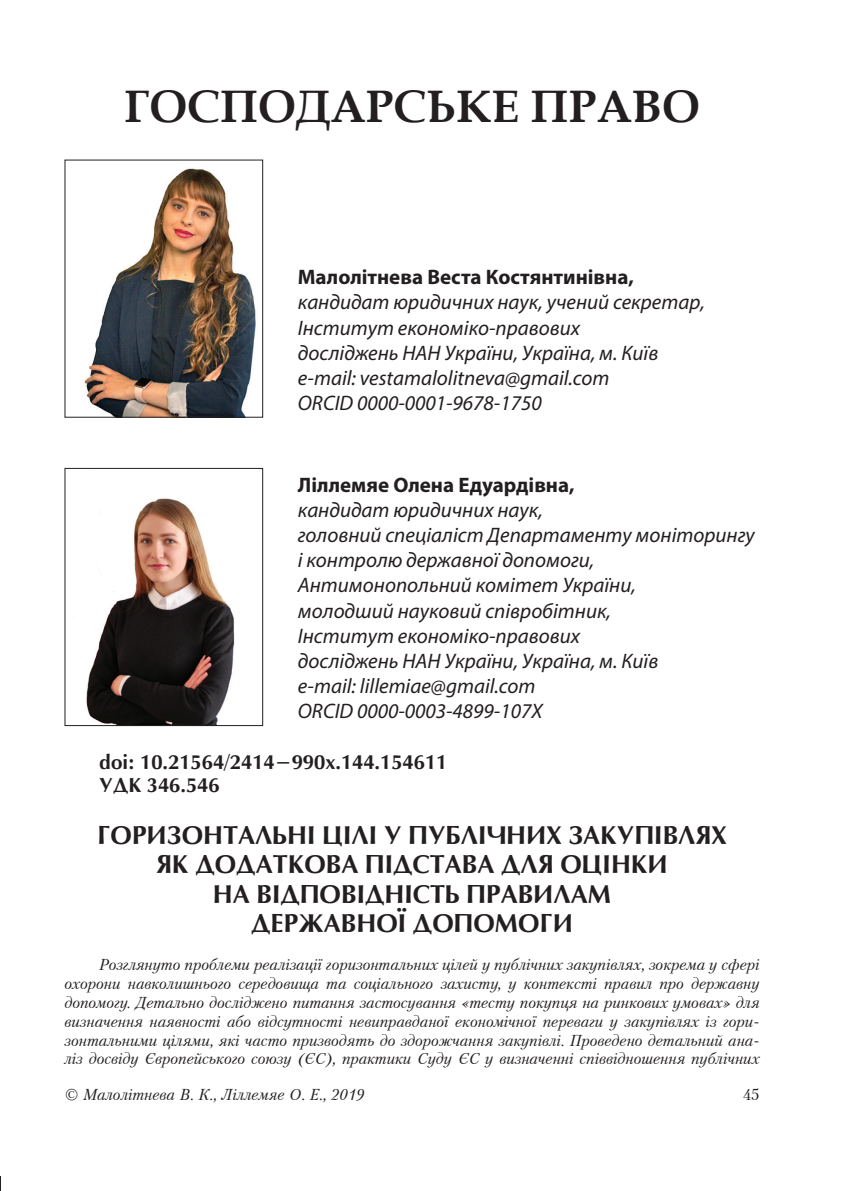
<style>
.page{position:relative;width:844px;height:1191px;background:#fff}
.page>*{position:absolute;margin:0;border:0;box-sizing:border-box;transform-origin:0 0}
.t1{font:700 45.5px "Book Antiqua";color:#231f20}
.t2{font:700 24.5px/29.4px "Opium";color:#231f20;text-align:center}
.t3{font:italic 21px/25.2px "Myriad Pro";color:#231f20}
.t4{font:700 21px "Myriad Pro";color:#231f20}
.t5{font:700 19.25px/22.8px "Opium";color:#231f20}
.t6{font:italic 15.75px/18.9px "Petersburg CTT";color:#231f20;text-align:justify}
.t7{font:15.75px "Petersburg CTT";color:#231f20}
</style>
<div class="page">
<svg style="left:0;top:1176px;width:1px;height:15px"></svg>
<img style="left:84px;top:168px;width:172px;height:248px">
<div style="left:64px;top:160px;width:199px;height:258px;border:1px solid #231f20"></div>
<img style="left:86px;top:498px;width:149px;height:226px">
<div style="left:64px;top:468px;width:199px;height:258px;border:1px solid #231f20"></div>
<h1 class="t1" style="left:124px;top:76px;width:577px">ГОСПОДАРСЬКЕ ПРАВО</h1>
<h3 class="t4" style="left:298px;top:263px;width:337px">Малолітнева Веста Костянтинівна,</h3>
<h3 class="t3" style="left:298px;top:289px;width:408px">кандидат юридичних наук, учений секретар, Інститут економіко-правових<br>досліджень НАН України, Україна, м. Київ e-mail: vestamalolitneva@gmail.com<br>ORCID 0000-0001-9678-1750</h3>
<h3 class="t4" style="left:298px;top:471px;width:278px">Ліллемяе Олена Едуардівна,</h3>
<p class="t3" style="left:298px;top:497px;width:458px">кандидат юридичних наук,<br>головний спеціаліст Департаменту моніторингу і контролю державної допомоги, Антимонопольний комітет України,<br>молодший науковий співробітник,<br>Інститут економіко-правових<br>досліджень НАН України, Україна, м. Київ<br>e-mail: lillemiae@gmail.com<br>ORCID 0000-0003-4899-107X</p>
<p class="t5" style="left:99px;top:750px;width:349px">doi: 10.21564/2414-990x.144.154611<br>УДК 346.546</p>
<h2 class="t2" style="left:98px;top:820px;width:630px">Горизонтальні цілі у публічних закупівлях як додаткова підстава для оцінки<br>на відповідність правилам<br>державної допомоги</h2>
<p class="t6" style="left:64px;top:955px;width:696px;text-indent:35px">Розглянуто проблеми реалізації горизонтальних цілей у публічних закупівлях, зокрема у сфері охорони навколишнього середовища та соціального захисту, у контексті правил про державну допомогу. Детально досліджено питання застосування «тесту покупця на ринкових умовах» для визначення наявності або відсутності невиправданої економічної переваги у закупівлях із гори&shy;зонтальними цілями, які часто призводять до здорожчання закупівлі. Проведено детальний ана&shy;ліз досвіду Європейського союзу (ЄС), практики Суду ЄС у визначенні співвідношення публічних</p>
<p class="t6" style="left:64px;top:1085px;width:301px">© Малолітнева В. К., Ліллемяе О. Е., 2019</p>
<p class="t7" style="left:742px;top:1085px;width:18px">45</p>
</div>
